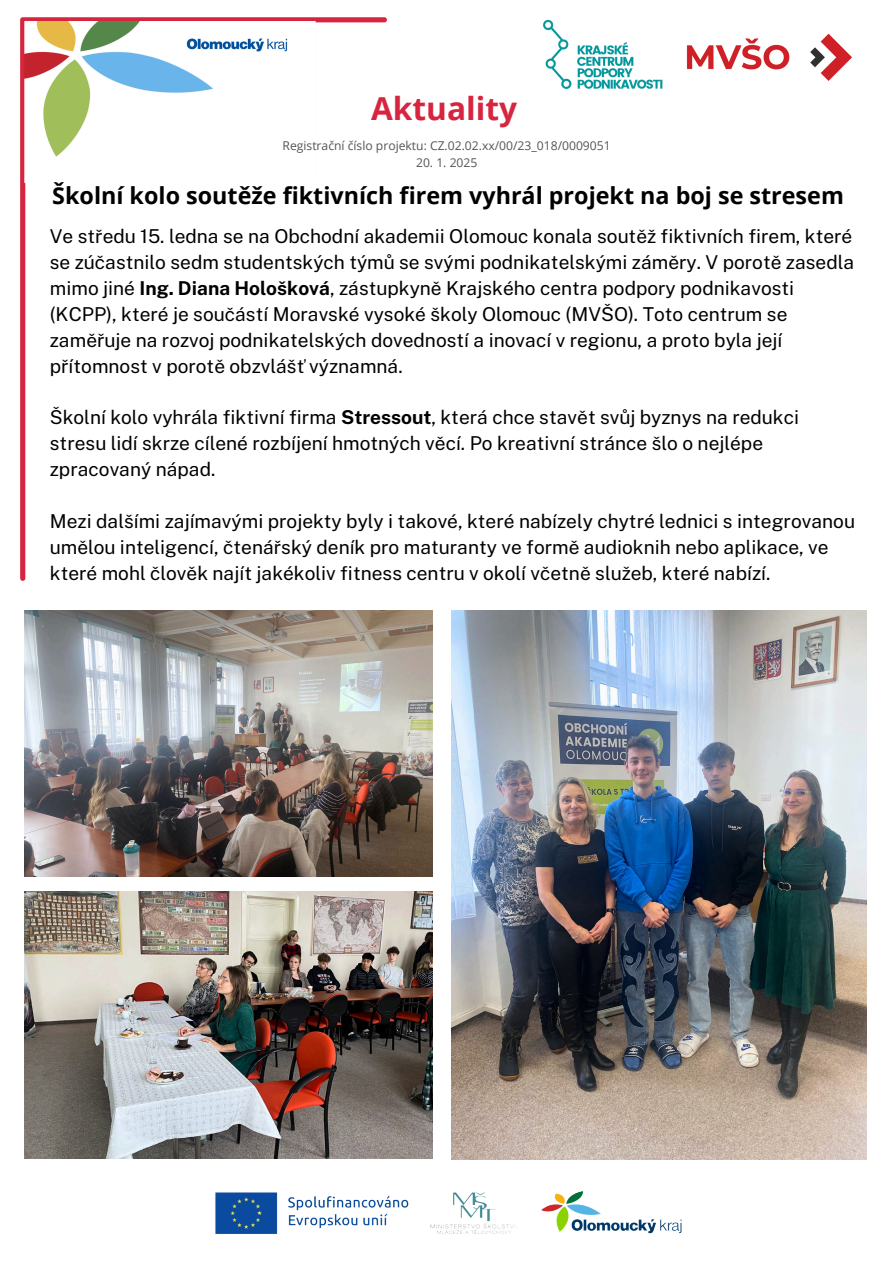
<style>
.page{position:relative;width:894px;height:1264px;background:#fff}
.page>*{position:absolute;margin:0;border:0;box-sizing:border-box;transform-origin:0 0}
.t1{font:700 31.65px "Open Sans";color:#d7253f}
.t2{font:700 23.25px "Open Sans";color:#000}
.t3{font:19.2px/25.8px "Public Sans";color:#000}
.t4{font:12.15px "Open Sans";color:#545454}
.s1{font-weight:700}
</style>
<div class="page">
<svg style="left:20px;top:17px;width:367px;height:564px"></svg>
<img style="left:686px;top:33px;width:166px;height:48px">
<img style="left:24px;top:21px;width:292px;height:161px">
<img style="left:543px;top:19px;width:120px;height:70px">
<img style="left:451px;top:610px;width:415px;height:549px">
<img style="left:24px;top:610px;width:409px;height:266px">
<img style="left:24px;top:891px;width:409px;height:267px">
<img style="left:215px;top:1191px;width:467px;height:43px">
<p class="t1" style="left:371px;top:86px;width:148px">Aktuality</p>
<p class="t4" style="left:282px;top:137px;width:329px">Registrační číslo projektu: CZ.02.02.xx/00/23_018/0009051</p>
<p class="t4" style="left:416px;top:154px;width:63px">20. 1. 2025</p>
<p class="t2" style="left:52px;top:179px;width:792px">Školní kolo soutěže fiktivních firem vyhrál projekt na boj se stresem</p>
<p class="t3" style="left:50px;top:223px;width:805px">Ve středu 15. ledna se na Obchodní akademii Olomouc konala soutěž fiktivních firem, které se zúčastnilo sedm studentských týmů se svými podnikatelskými záměry. V porotě zasedla mimo jiné <span class="s1">Ing. Diana Hološková</span>, zástupkyně Krajského centra podpory podnikavosti (KCPP), které je součástí Moravské vysoké školy Olomouc (MVŠO). Toto centrum se zaměřuje na rozvoj podnikatelských dovedností a inovací v regionu, a proto byla její přítomnost v porotě obzvlášť významná.</p>
<p class="t3" style="left:50px;top:404px;width:750px">Školní kolo vyhrála fiktivní firma <span class="s1">Stressout</span>, která chce stavět svůj byznys na redukci stresu lidí skrze cílené rozbíjení hmotných věcí. Po kreativní stránce šlo o nejlépe zpracovaný nápad.</p>
<h1 class="t3" style="left:50px;top:508px;width:806px">Mezi dalšími zajímavými projekty byly i takové, které nabízely chytré lednici s integrovanou umělou inteligencí, čtenářský deník pro maturanty ve formě audioknih nebo aplikace, ve které mohl člověk najít jakékoliv fitness centru v okolí včetně služeb, které nabízí.</h1>
</div>
